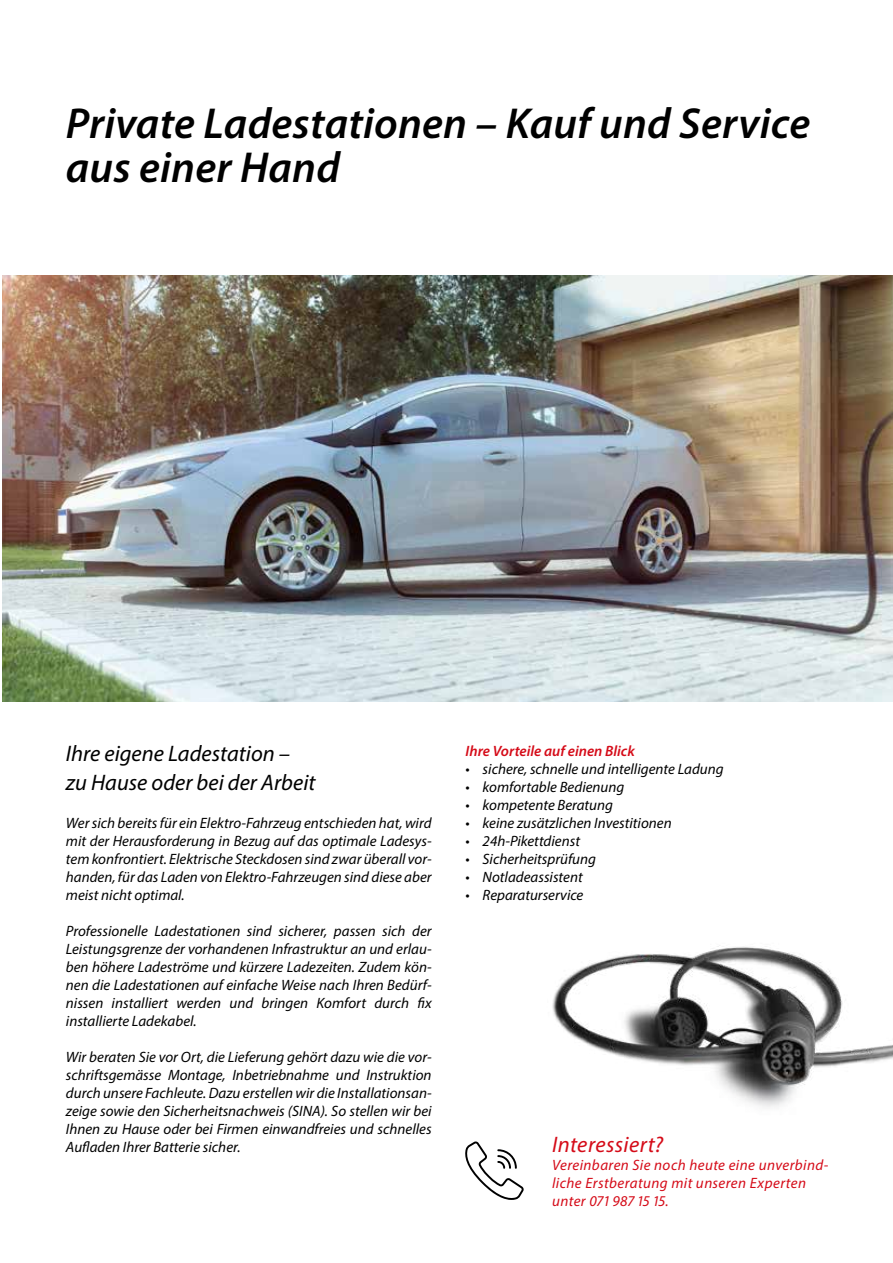
<style>
.page{position:relative;width:893px;height:1263px;background:#fff}
.page>*{position:absolute;margin:0;border:0;box-sizing:border-box;transform-origin:0 0}
.t1{font:italic 600 43.5px/44.2px "Myriad Pro";letter-spacing:.005em;color:#000}
.t2{font:italic 22.5px/28.5px "Myriad Pro";color:#000}
.t3{font:italic 22.5px "Myriad Pro";letter-spacing:.02em;color:#d50b18}
.t4{font:italic 15px/18px "Myriad Pro";color:#000;text-align:justify}
.t5{font:italic 15px/18px "Myriad Pro";letter-spacing:.03em;color:#d50b18}
.t6{font:italic 600 15px "Myriad Pro";color:#d50b18}
</style>
<div class="page">
<img style="left:2px;top:276px;width:891px;height:426px">
<img style="left:552px;top:945px;width:341px;height:162px">
<svg style="left:465px;top:1141px;width:59px;height:59px"></svg>
<h1 class="t1" style="left:66px;top:100px;width:746px">Private Ladestationen – Kauf und Service aus einer Hand</h1>
<h2 class="t2" style="left:66px;top:739px;width:251px">Ihre eigene Ladestation – zu Hause oder bei der Arbeit</h2>
<p class="t4" style="left:66px;top:814px;width:367px">Wer sich bereits für ein Elektro-Fahrzeug entschieden hat, wird mit der Herausforderung in Bezug auf das optimale Ladesys&shy;tem konfrontiert. Elektrische Steckdosen sind zwar überall vor&shy;handen, für das Laden von Elektro-Fahrzeugen sind diese aber meist nicht optimal.</p>
<p class="t4" style="left:66px;top:922px;width:367px">Professionelle Ladestationen sind sicherer, passen sich der Leistungsgrenze der vorhandenen Infrastruktur an und erlau&shy;ben höhere Ladeströme und kürzere Ladezeiten. Zudem kön&shy;nen die Ladestationen auf einfache Weise nach Ihren Bedürf&shy;nissen installiert werden und bringen Komfort durch fix installierte Ladekabel.</p>
<p class="t4" style="left:66px;top:1048px;width:367px">Wir beraten Sie vor Ort, die Lieferung gehört dazu wie die vor&shy;schriftsgemässe Montage, Inbetriebnahme und Instruktion durch unsere Fachleute. Dazu erstellen wir die Installationsan&shy;zeige sowie den Sicherheitsnachweis (SINA). So stellen wir bei Ihnen zu Hause oder bei Firmen einwandfreies und schnelles Aufladen Ihrer Batterie sicher.</p>
<p class="t6" style="left:466px;top:741px;width:171px">Ihre Vorteile auf einen Blick</p>
<p class="t4" style="left:466px;top:760px;width:260px">• sichere, schnelle und intelligente Ladung</p>
<p class="t4" style="left:466px;top:778px;width:160px">• komfortable Bedienung</p>
<p class="t4" style="left:466px;top:796px;width:149px">• kompetente Beratung</p>
<p class="t4" style="left:466px;top:814px;width:208px">• keine zusätzlichen Investitionen</p>
<p class="t4" style="left:466px;top:832px;width:116px">• 24h-Pikettdienst</p>
<p class="t4" style="left:466px;top:850px;width:132px">• Sicherheitsprüfung</p>
<p class="t4" style="left:466px;top:868px;width:119px">• Notladeassistent</p>
<p class="t4" style="left:466px;top:886px;width:119px">• Reparaturservice</p>
<h2 class="t3" style="left:552px;top:1131px;width:112px">Interessiert?</h2>
<p class="t5" style="left:552px;top:1156px;width:278px">Vereinbaren Sie noch heute eine unverbind&shy;liche Erstberatung mit unseren Experten unter 071 987 15 15.</p>
</div>
